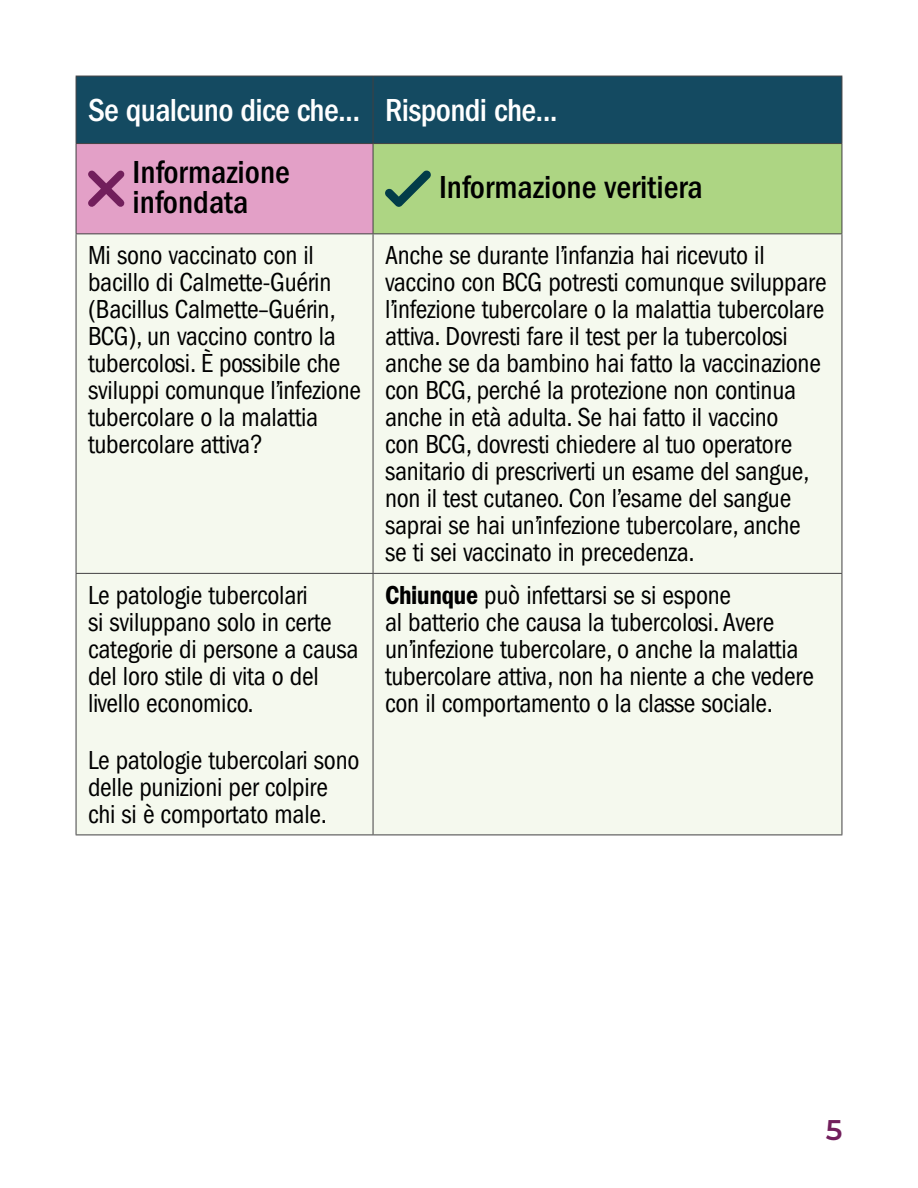
<style>
.page{position:relative;width:918px;height:1188px;background:#fff}
.page>*{position:absolute;margin:0;border:0;box-sizing:border-box;transform-origin:0 0}
.Myth___Fact{font:500 condensed 33px/30px "Franklin Gothic LT Pro";color:#000}
.Chart_White{font:500 condensed 33px "Franklin Gothic LT Pro";letter-spacing:-.02em;color:#fff}
.t1{font:600 28.5px "Montserrat";color:#721f5c}
.Chart_Black{font:condensed 27px/27px "Franklin Gothic LT Pro";letter-spacing:-.01em;color:#000}
.s1{font-family:"Franklin Gothic LT Pro Cn Dm";font-stretch:normal}
</style>
<div class="page">
<div style="left:77px;top:77px;width:764px;height:66px;background:#144a61"></div>
<div style="left:76px;top:144px;width:297px;height:90px;background:#e3a0c7"></div>
<div style="left:373px;top:144px;width:469px;height:90px;background:#add583"></div>
<div style="left:77px;top:234px;width:764px;height:600px;background:#f5f9ee"></div>
<hr style="left:76px;top:76px;width:297px;height:1px;background:#414042">
<hr style="left:76px;top:77px;width:1px;height:66px;background:#414042">
<hr style="left:373px;top:76px;width:469px;height:1px;background:#414042">
<hr style="left:373px;top:77px;width:1px;height:66px;background:#414042">
<hr style="left:841px;top:77px;width:1px;height:66px;background:#414042">
<hr style="left:76px;top:143px;width:297px;height:1px;background:#414042">
<hr style="left:373px;top:143px;width:469px;height:1px;background:#414042">
<hr style="left:76px;top:144px;width:1px;height:89px;background:#414042">
<hr style="left:373px;top:144px;width:1px;height:89px;background:#414042">
<hr style="left:841px;top:144px;width:1px;height:89px;background:#414042">
<hr style="left:76px;top:233px;width:297px;height:1px;background:#414042">
<hr style="left:76px;top:234px;width:1px;height:339px;background:#414042">
<hr style="left:373px;top:233px;width:469px;height:1px;background:#414042">
<hr style="left:373px;top:234px;width:1px;height:339px;background:#414042">
<hr style="left:841px;top:234px;width:1px;height:339px;background:#414042">
<hr style="left:76px;top:573px;width:297px;height:1px;background:#414042">
<hr style="left:76px;top:574px;width:1px;height:260px;background:#414042">
<hr style="left:373px;top:573px;width:469px;height:1px;background:#414042">
<hr style="left:373px;top:574px;width:1px;height:260px;background:#414042">
<hr style="left:841px;top:574px;width:1px;height:260px;background:#414042">
<hr style="left:76px;top:834px;width:297px;height:1px;background:#414042">
<hr style="left:373px;top:834px;width:469px;height:1px;background:#414042">
<svg style="left:88px;top:170px;width:37px;height:37px"></svg>
<svg style="left:385px;top:170px;width:46px;height:37px"></svg>
<p class="Chart_White" style="left:88px;top:91px;width:274px">Se qualcuno dice che...</p>
<p class="Chart_White" style="left:385px;top:91px;width:174px">Rispondi che...</p>
<p class="Myth___Fact" style="left:133px;top:157px;width:159px">Informazione infondata</p>
<p class="Myth___Fact" style="left:439px;top:172px;width:265px">Informazione veritiera</p>
<p class="Chart_Black" style="left:88px;top:242px;width:275px">Mi sono vaccinato con il bacillo di Calmette-Guérin (Bacillus Calmette–Guérin,<br>BCG), un vaccino contro la tubercolosi. È possibile che sviluppi comunque l’infezione tubercolare o la malattia tubercolare attiva?</p>
<p class="Chart_Black" style="left:385px;top:242px;width:443px">Anche se durante l’infanzia hai ricevuto il vaccino con BCG potresti comunque sviluppare l’infezione tubercolare o la malattia tubercolare attiva. Dovresti fare il test per la tubercolosi anche se da bambino hai fatto la vaccinazione con BCG, perché la protezione non continua anche in età adulta. Se hai fatto il vaccino<br>con BCG, dovresti chiedere al tuo operatore sanitario di prescriverti un esame del sangue, non il test cutaneo. Con l’esame del sangue saprai se hai un’infezione tubercolare, anche se ti sei vaccinato in precedenza.</p>
<p class="Chart_Black" style="left:88px;top:582px;width:272px">Le patologie tubercolari<br>si sviluppano solo in certe categorie di persone a causa del loro stile di vita o del livello economico.</p>
<p class="Chart_Black" style="left:88px;top:747px;width:273px">Le patologie tubercolari sono delle punizioni per colpire chi si è comportato male.</p>
<p class="Chart_Black" style="left:385px;top:582px;width:430px"><span class="s1">Chiunque</span> può infettarsi se si espone<br>al batterio che causa la tubercolosi. Avere un’infezione tubercolare, o anche la malattia tubercolare attiva, non ha niente a che vedere con il comportamento o la classe sociale.</p>
<p class="t1" style="left:826px;top:1110px;width:18px">5</p>
</div>
